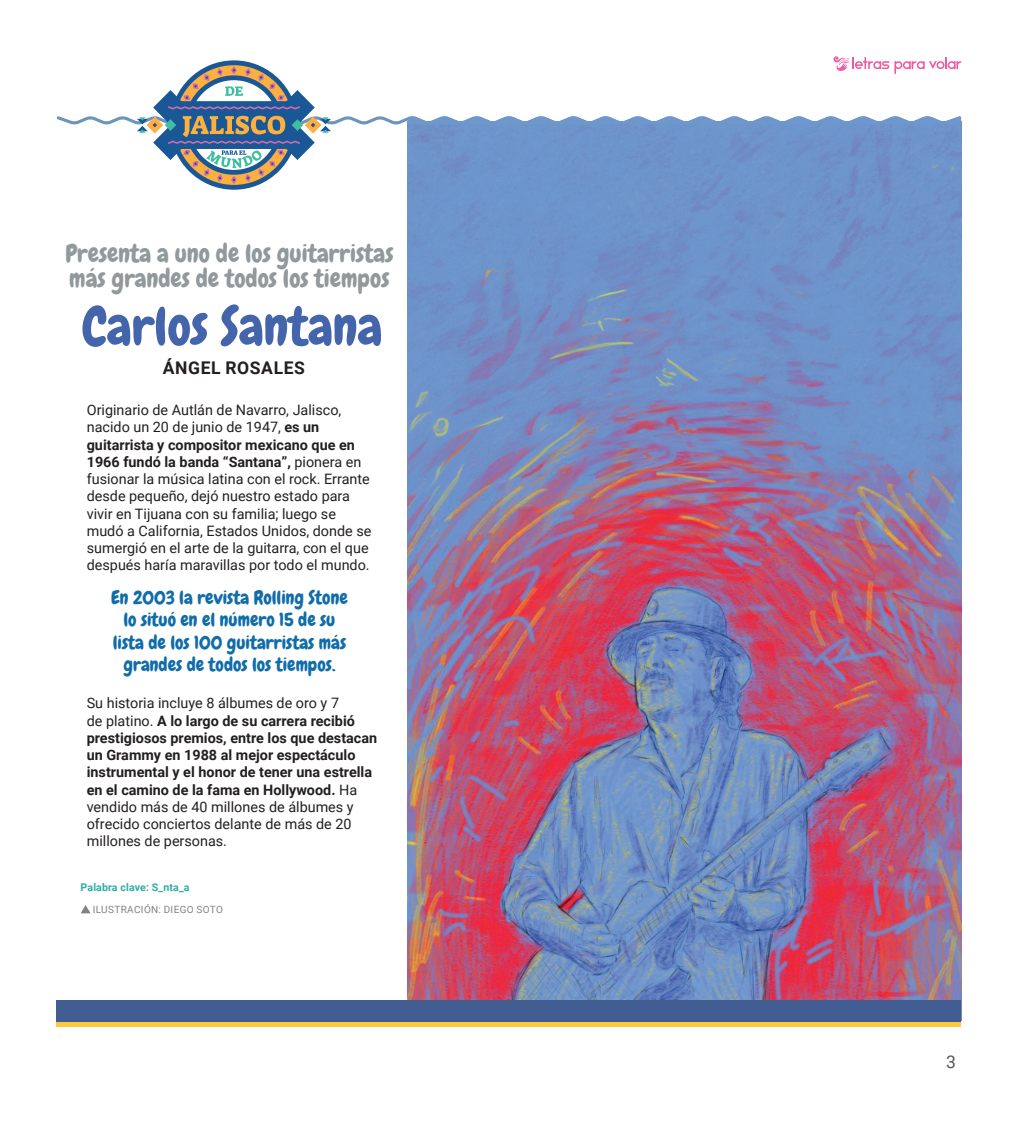
<style>
.page{position:relative;width:1025px;height:1125px;background:#fff}
.page>*{position:absolute;margin:0;border:0;box-sizing:border-box;transform-origin:0 0}
.Títulos{font:52.5px "Chewy";color:#4464ac}
.titulos{font:25px/25px "Chewy";color:#92999d}
.Básico-JUSTIFICADO{font:18.75px/22.5px "Chewy";color:#116daa;text-align:center}
.AUTOR{font:700 17.5px "Roboto";letter-spacing:.035em;color:#231f20}
.t1{font:17.5px "Roboto";color:#57585a}
.Básico-SS{font:14.38px/17.2px "Roboto";color:#231f20}
.Básico-SS-2{font:700 14.38px/17.2px "Roboto";color:#231f20}
.Palab-CLAV{font:700 10.62px "Roboto";letter-spacing:.01em;color:#2daea5}
.CREDITO{font:10px "Roboto";letter-spacing:.035em;color:#808285}
.s1{font-weight:700}
.s2{font-weight:400}
</style>
<div class="page">
<img style="left:407px;top:190px;width:553px;height:810px">
<svg style="left:56px;top:56px;width:904px;height:134px"></svg>
<svg style="left:81px;top:905px;width:9px;height:8px"></svg>
<svg style="left:57px;top:1021px;width:903px;height:6px;background:#deb64c"></svg>
<div style="left:57px;top:1000px;width:903px;height:21px;background:#425d92"></div>
<p class="titulos" style="left:65px;top:241px;width:329px">Presenta a uno de los guitarristas más grandes de todos los tiempos</p>
<p class="Títulos" style="left:82px;top:293px;width:302px">Carlos Santana</p>
<p class="AUTOR" style="left:163px;top:356px;width:144px">ÁNGEL ROSALES</p>
<p class="Básico-SS" style="left:87px;top:401px;width:286px">Originario de Autlán de Navarro, Jalisco, nacido un 20 de junio de 1947, <span class="s1">es un guitarrista y compositor mexicano que en 1966 fundó la banda “Santana”,</span> pionera en fusionar la música latina con el rock. Errante desde pequeño, dejó nuestro estado para vivir en Tijuana con su familia; luego se mudó a California, Estados Unidos, donde se sumergió en el arte de la guitarra, con el que después haría maravillas por todo el mundo.</p>
<p class="Básico-JUSTIFICADO" style="left:111px;top:586px;width:238px">En 2003 la revista Rolling Stone lo situó en el número 15 de su lista de los 100 guitarristas más grandes de todos los tiempos.</p>
<p class="Básico-SS-2" style="left:87px;top:694px;width:292px"><span class="s2">Su historia incluye 8 álbumes de oro y 7<br>de platino.</span> A lo largo de su carrera recibió prestigiosos premios, entre los que destacan un Grammy en 1988 al mejor espectáculo instrumental y el honor de tener una estrella en el camino de la fama en Hollywood. <span class="s2">Ha vendido más de 40 millones de álbumes y ofrecido conciertos delante de más de 20 millones de personas.</span></p>
<p class="Palab-CLAV" style="left:81px;top:880px;width:110px">Palabra clave: S_nta_a</p>
<p class="CREDITO" style="left:93px;top:902px;width:132px">ILUSTRACIÓN: DIEGO SOTO</p>
<p class="t1" style="left:945px;top:1050px;width:11px">3</p>
</div>
